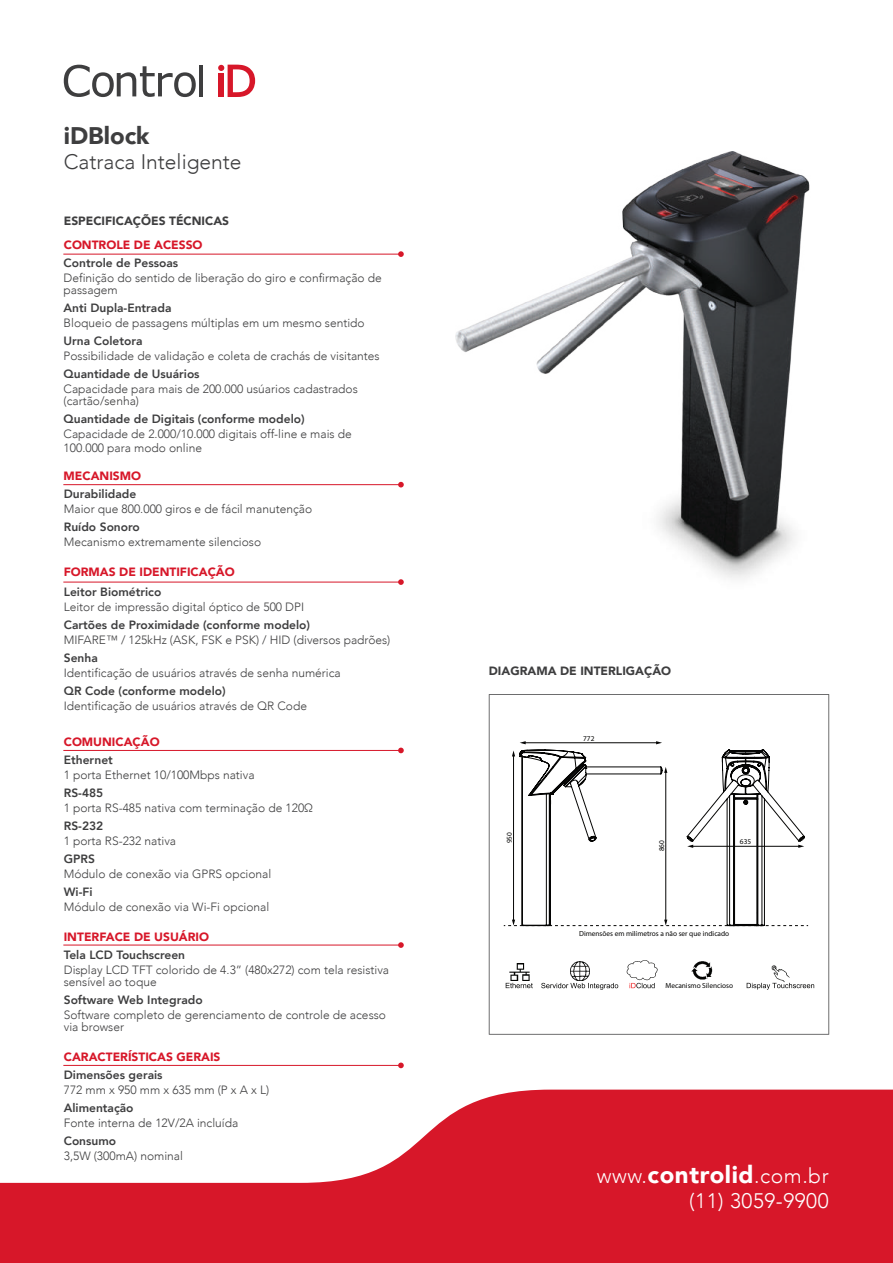
<style>
.page{position:relative;width:893px;height:1263px;background:#fff}
.page>*{position:absolute;margin:0;border:0;box-sizing:border-box;transform-origin:0 0}
.t1{font:900 24px "Avenir";color:#3e3e3f}
.t2{font:300 21px/25.2px "Avenir";letter-spacing:.025em;color:#fff;text-align:right}
.t3{font:300 21px "Avenir";color:#3e3e3f}
.t4{font:300 12px/12px "Avenir";color:#3e3e3f}
.t5{font:800 12px "Avenir";color:#3e3e3f}
.t6{font:900 12px "Avenir";color:#d71729}
.t7{font:900 12px "Avenir";color:#3e3e3f}
.t8{font:7.35px "Myriad Pro";color:#050504}
.s1{font-weight:900;font-size:24px}
</style>
<div class="page">
<svg style="left:0;top:1089px;width:893px;height:174px;fill:#d71729"></svg>
<hr style="left:63px;top:1065px;width:338px;height:1px;background:#d71729">
<svg style="left:398px;top:1062px;width:6px;height:6px"></svg>
<hr style="left:63px;top:945px;width:338px;height:1px;background:#d71729">
<svg style="left:398px;top:942px;width:6px;height:6px"></svg>
<hr style="left:63px;top:582px;width:338px;height:1px;background:#d71729">
<svg style="left:398px;top:579px;width:6px;height:6px"></svg>
<hr style="left:63px;top:750px;width:338px;height:1px;background:#d71729">
<svg style="left:398px;top:748px;width:6px;height:5px"></svg>
<hr style="left:63px;top:484px;width:338px;height:1px;background:#d71729">
<svg style="left:398px;top:482px;width:6px;height:5px"></svg>
<hr style="left:63px;top:254px;width:338px;height:1px;background:#d71729">
<svg style="left:398px;top:251px;width:6px;height:6px"></svg>
<svg style="left:489px;top:694px;width:340px;height:341px"></svg>
<svg style="left:64px;top:65px;width:132px;height:32px"></svg>
<hr style="left:199px;top:65px;width:4px;height:31px;background:#3e3e3f">
<svg style="left:218px;top:65px;width:37px;height:32px"></svg>
<img style="left:455px;top:151px;width:355px;height:428px">
<h1 class="t1" style="left:64px;top:115px;width:87px">iDBlock</h1>
<h2 class="t3" style="left:64px;top:150px;width:179px">Catraca Inteligente</h2>
<p class="t7" style="left:64px;top:211px;width:167px">ESPECIFICAÇÕES TÉCNICAS</p>
<p class="t6" style="left:64px;top:235px;width:140px">CONTROLE DE ACESSO</p>
<p class="t5" style="left:64px;top:254px;width:116px">Controle de Pessoas</p>
<p class="t4" style="left:64px;top:272px;width:320px">Definição do sentido de liberação do giro e confirmação de passagem</p>
<p class="t5" style="left:64px;top:299px;width:109px">Anti Dupla-Entrada</p>
<p class="t4" style="left:64px;top:317px;width:303px">Bloqueio de passagens múltiplas em um mesmo sentido</p>
<p class="t5" style="left:64px;top:332px;width:80px">Urna Coletora</p>
<p class="t4" style="left:64px;top:350px;width:318px">Possibilidade de validação e coleta de crachás de visitantes</p>
<p class="t5" style="left:64px;top:365px;width:137px">Quantidade de Usuários</p>
<p class="t4" style="left:64px;top:383px;width:296px">Capacidade para mais de 200.000 usúarios cadastrados (cartão/senha)</p>
<p class="t5" style="left:64px;top:410px;width:243px">Quantidade de Digitais (conforme modelo)</p>
<p class="t4" style="left:64px;top:428px;width:290px;line-height:13.2px">Capacidade de 2.000/10.000 digitais off-line e mais de<br>100.000 para modo online</p>
<p class="t6" style="left:64px;top:466px;width:79px">MECANISMO</p>
<p class="t5" style="left:64px;top:485px;width:74px">Durabilidade</p>
<p class="t4" style="left:64px;top:503px;width:250px">Maior que 800.000 giros e de fácil manutenção</p>
<p class="t5" style="left:64px;top:518px;width:78px">Ruído Sonoro</p>
<p class="t4" style="left:64px;top:536px;width:199px">Mecanismo extremamente silencioso</p>
<p class="t6" style="left:64px;top:562px;width:173px">FORMAS DE IDENTIFICAÇÃO</p>
<p class="t5" style="left:64px;top:582px;width:99px">Leitor Biométrico</p>
<p class="t4" style="left:64px;top:600px;width:242px">Leitor de impressão digital óptico de 500 DPI</p>
<p class="t5" style="left:64px;top:615px;width:248px">Cartões de Proximidade (conforme modelo)</p>
<p class="t4" style="left:64px;top:633px;width:328px">MIFARE™ / 125kHz (ASK, FSK e PSK) / HID (diversos padrões)</p>
<p class="t5" style="left:64px;top:648px;width:35px">Senha</p>
<p class="t4" style="left:64px;top:666px;width:279px">Identificação de usuários através de senha numérica</p>
<p class="t5" style="left:64px;top:681px;width:163px">QR Code (conforme modelo)</p>
<p class="t4" style="left:64px;top:699px;width:245px">Identificação de usuários através de QR Code</p>
<p class="t6" style="left:64px;top:731px;width:97px">COMUNICAÇÃO</p>
<p class="t5" style="left:64px;top:750px;width:51px">Ethernet</p>
<p class="t4" style="left:64px;top:768px;width:192px">1 porta Ethernet 10/100Mbps nativa</p>
<p class="t5" style="left:64px;top:783px;width:41px">RS-485</p>
<p class="t4" style="left:64px;top:801px;width:251px">1 porta RS-485 nativa com terminação de 120Ω</p>
<p class="t5" style="left:64px;top:816px;width:41px">RS-232</p>
<p class="t4" style="left:64px;top:834px;width:114px">1 porta RS-232 nativa</p>
<p class="t5" style="left:64px;top:849px;width:33px">GPRS</p>
<p class="t4" style="left:64px;top:867px;width:209px">Módulo de conexão via GPRS opcional</p>
<p class="t5" style="left:64px;top:882px;width:30px">Wi-Fi</p>
<p class="t4" style="left:64px;top:900px;width:207px">Módulo de conexão via Wi-Fi opcional</p>
<p class="t6" style="left:64px;top:926px;width:147px">INTERFACE DE USUÁRIO</p>
<p class="t5" style="left:64px;top:945px;width:123px">Tela LCD Touchscreen</p>
<p class="t4" style="left:64px;top:963px;width:327px">Display LCD TFT colorido de 4.3” (480x272) com tela resistiva sensível ao toque</p>
<p class="t5" style="left:64px;top:990px;width:140px">Software Web Integrado</p>
<p class="t4" style="left:64px;top:1008px;width:324px">Software completo de gerenciamento de controle de acesso via browser</p>
<p class="t6" style="left:64px;top:1046px;width:158px">CARACTERÍSTICAS GERAIS</p>
<p class="t5" style="left:64px;top:1065px;width:100px">Dimensões gerais</p>
<p class="t4" style="left:64px;top:1083px;width:207px">772 mm x 950 mm x 635 mm (P x A x L)</p>
<p class="t5" style="left:64px;top:1098px;width:71px">Alimentação</p>
<p class="t4" style="left:64px;top:1116px;width:176px">Fonte interna de 12V/2A incluída</p>
<p class="t5" style="left:64px;top:1131px;width:54px">Consumo</p>
<p class="t4" style="left:64px;top:1149px;width:121px">3,5W (300mA) nominal</p>
<p class="t7" style="left:489px;top:660px;width:184px">DIAGRAMA DE INTERLIGAÇÃO</p>
<p class="t8" style="left:505px;top:843px;width:13px;rotate:-90deg">950</p>
<p class="t8" style="left:583px;top:734px;width:13px">772</p>
<p class="t8" style="left:657px;top:851px;width:13px;rotate:-90deg">860</p>
<p class="t8" style="left:740px;top:837px;width:13px">635</p>
<p class="t8" style="left:579px;top:929px;width:152px">Dimensões em milímetros a não ser que indicado</p>
<p class="t8" style="left:665px;top:981px;width:69px">Mecanismo Silencioso</p>
<h2 class="t2" style="left:597px;top:1163px;width:233px">www.<span class="s1">controlid</span>.com.br (11) 3059-9900</h2>
</div>
